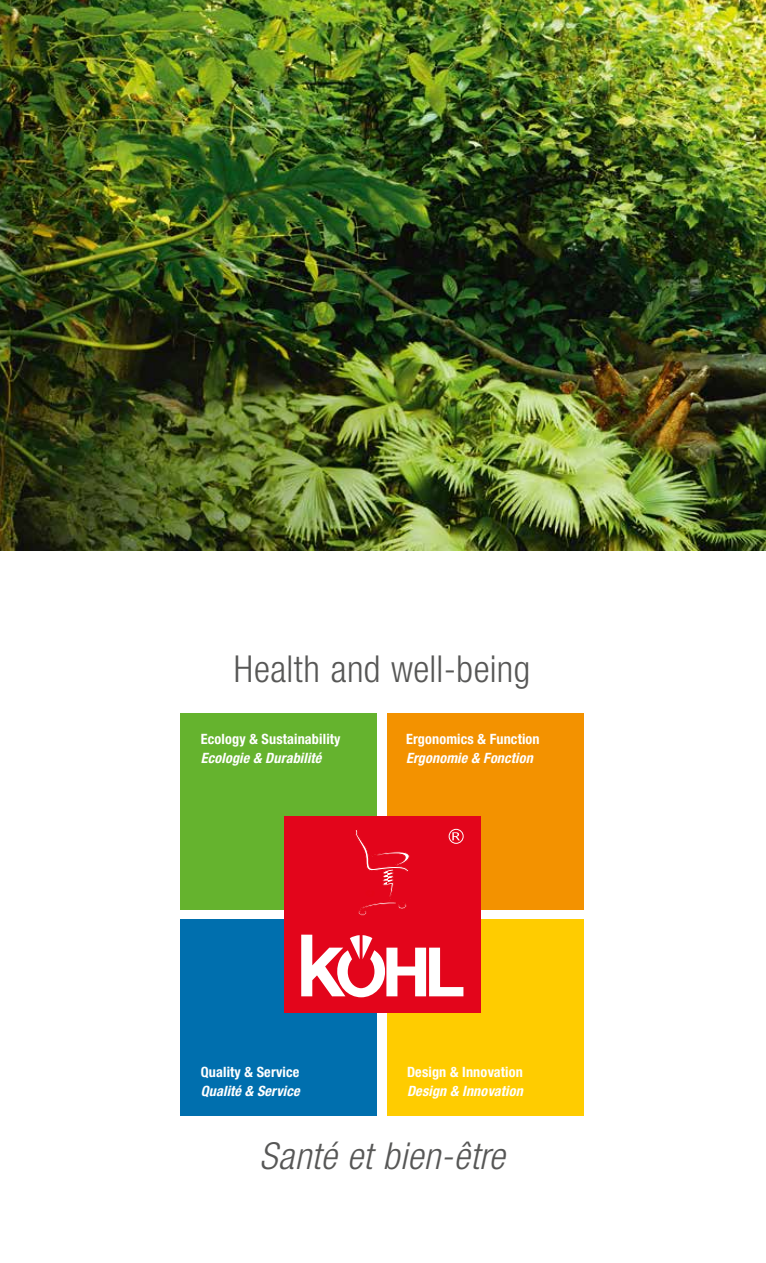
<style>
.page{position:relative;width:766px;height:1263px;background:#fff}
.page>*{position:absolute;margin:0;border:0;box-sizing:border-box;transform-origin:0 0}
.t1{font:300 condensed 37.2px "Helvetica Neue LT";letter-spacing:.01em;color:#575756}
.t2{font:italic 300 condensed 37.2px "Helvetica Neue LT";letter-spacing:.01em;color:#575756}
.t3{font:700 condensed 14.25px "Helvetica Neue LT";letter-spacing:.01em;color:#fff}
.t4{font:italic 700 condensed 14.25px "Helvetica Neue LT";letter-spacing:.01em;color:#fff}
</style>
<div class="page">
<img style="left:0;top:0;width:765px;height:551px">
<div style="left:181px;top:713px;width:196px;height:196px;background:#65b32e"></div>
<div style="left:181px;top:919px;width:196px;height:197px;background:#006fae"></div>
<div style="left:387px;top:713px;width:196px;height:196px;background:#f39200"></div>
<div style="left:387px;top:919px;width:196px;height:197px;background:#fc0"></div>
<div style="left:284px;top:816px;width:196px;height:197px;background:#e3051b"></div>
<svg style="left:452px;top:832px;width:8px;height:8px"></svg>
<div style="left:448px;top:829px;width:15px;height:15px;border:1px solid #fff;border-radius:50%"></div>
<svg style="left:301px;top:935px;width:162px;height:62px"></svg>
<svg style="left:355px;top:830px;width:55px;height:86px"></svg>
<h1 class="t1" style="left:234px;top:647px;width:298px">Health and well-being</h1>
<p class="t3" style="left:201px;top:730px;width:141px">Ecology &amp; Sustainability</p>
<p class="t4" style="left:201px;top:749px;width:122px">Ecologie &amp; Durabilité</p>
<p class="t3" style="left:406px;top:730px;width:135px">Ergonomics &amp; Function</p>
<p class="t4" style="left:406px;top:749px;width:128px">Ergonomie &amp; Fonction</p>
<p class="t3" style="left:201px;top:1063px;width:100px">Quality &amp; Service</p>
<p class="t4" style="left:201px;top:1082px;width:100px">Qualité &amp; Service</p>
<p class="t3" style="left:407px;top:1063px;width:117px">Design &amp; Innovation</p>
<p class="t4" style="left:407px;top:1082px;width:117px">Design &amp; Innovation</p>
<h1 class="t2" style="left:259px;top:1135px;width:247px">Santé et bien-être</h1>
</div>
